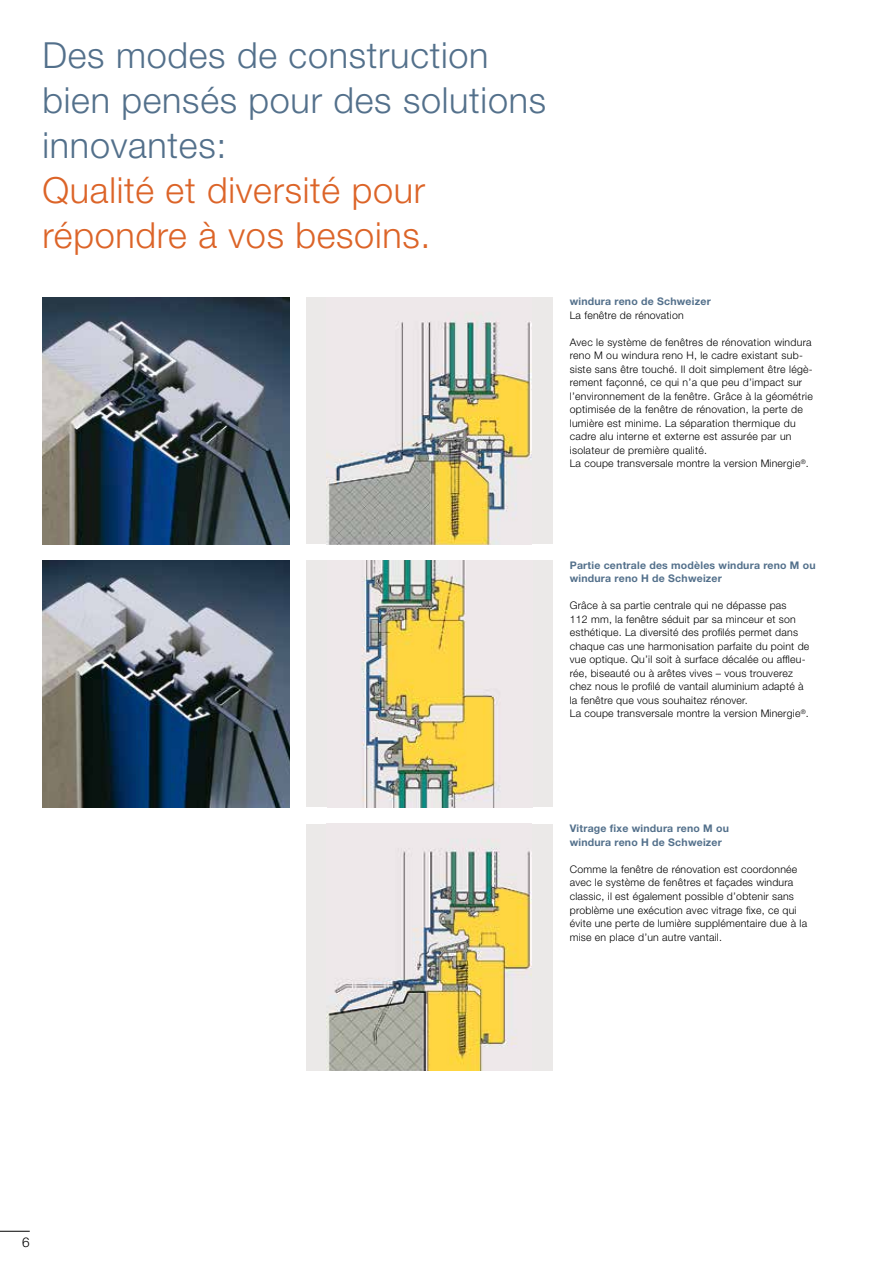
<style>
.page{position:relative;width:893px;height:1263px;background:#fff}
.page>*{position:absolute;margin:0;border:0;box-sizing:border-box;transform-origin:0 0}
.t1{font:300 36px/45px "Helvetica Neue LT Std";letter-spacing:.02em;color:#53708b}
.t2{font:300 36px/45px "Helvetica Neue LT Std";letter-spacing:.02em;color:#dc6428}
.t3{font:300 13.5px "Helvetica Neue LT Std";color:#000}
.t4{font:300 10.5px/13.5px "Helvetica Neue LT Std";letter-spacing:.02em;color:#000}
.t5{font:700 10.5px/13.5px "Helvetica Neue LT Std";letter-spacing:.02em;color:#53708b}
</style>
<div class="page">
<hr style="left:0;top:1231px;width:30px;height:1px;background:#000">
<div style="left:306px;top:297px;width:246px;height:247px;background:#ebe9e8"></div>
<img style="left:327px;top:313px;width:205px;height:231px">
<div style="left:306px;top:561px;width:246px;height:246px;background:#ebe9e8"></div>
<img style="left:362px;top:561px;width:138px;height:246px">
<div style="left:306px;top:824px;width:246px;height:246px;background:#ebe9e8"></div>
<img style="left:327px;top:848px;width:205px;height:222px">
<img style="left:43px;top:297px;width:246px;height:247px">
<img style="left:43px;top:561px;width:246px;height:246px">
<h1 class="t1" style="left:43px;top:32px;width:505px">Des modes de construction bien pensés pour des solutions innovantes:</h1>
<h1 class="t2" style="left:43px;top:167px;width:389px">Qualité et diversité pour répondre à vos besoins.</h1>
<p class="t5" style="left:570px;top:294px;width:142px">windura reno de Schweizer</p>
<p class="t4" style="left:570px;top:308px;width:115px">La fenêtre de rénovation</p>
<p class="t4" style="left:570px;top:335px;width:245px">Avec le système de fenêtres de rénovation windura reno M ou windura reno H, le cadre existant sub&shy;siste sans être touché. Il doit simplement être légè&shy;rement façonné, ce qui n’a que peu d’impact sur l’environnement de la fenêtre. Grâce à la géométrie optimisée de la fenêtre de rénovation, la perte de lumière est minime. La séparation thermique du cadre alu interne et externe est assurée par un isolateur de première qualité.<br>La coupe transversale montre la version Minergie<sup>®</sup>.</p>
<p class="t5" style="left:570px;top:558px;width:247px">Partie centrale des modèles windura reno M ou windura reno H de Schweizer</p>
<p class="t4" style="left:570px;top:599px;width:241px">Grâce à sa partie centrale qui ne dépasse pas<br>112 mm, la fenêtre séduit par sa minceur et son esthétique. La diversité des profilés permet dans chaque cas une harmonisation parfaite du point de vue optique. Qu’il soit à surface décalée ou affleu&shy;rée, biseauté ou à arêtes vives – vous trouverez chez nous le profilé de vantail aluminium adapté à la fenêtre que vous souhaitez rénover.<br>La coupe transversale montre la version Minergie<sup>®</sup>.</p>
<p class="t5" style="left:570px;top:822px;width:161px">Vitrage fixe windura reno M ou windura reno H de Schweizer</p>
<p class="t4" style="left:570px;top:862px;width:239px">Comme la fenêtre de rénovation est coordonnée avec le système de fenêtres et façades windura classic, il est également possible d’obtenir sans problème une exécution avec vitrage fixe, ce qui évite une perte de lumière supplémentaire due à la mise en place d’un autre vantail.</p>
<p class="t3" style="left:22px;top:1234px;width:9px">6</p>
</div>
